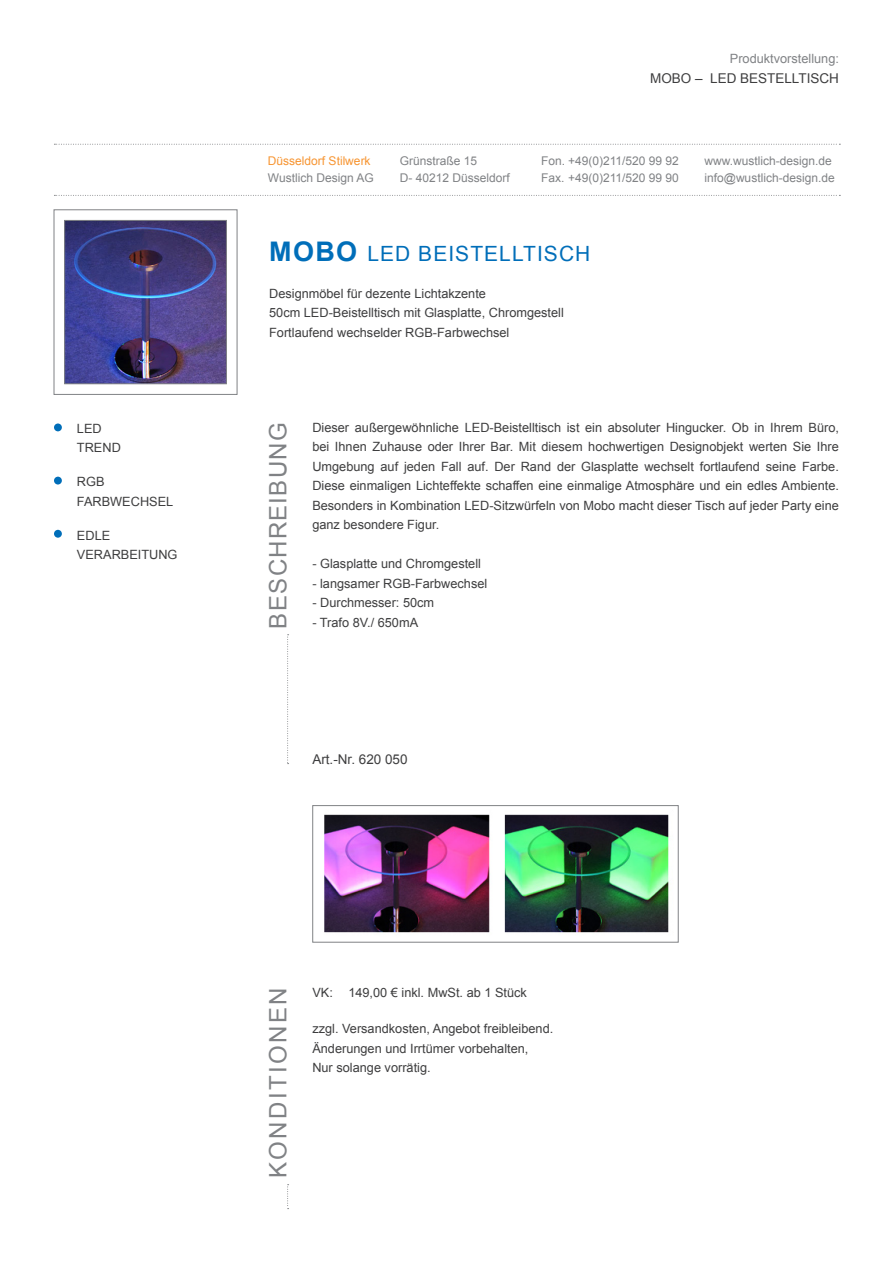
<style>
.page{position:relative;width:893px;height:1263px;background:#fff}
.page>*{position:absolute;margin:0;border:0;box-sizing:border-box;transform-origin:0 0}
.t1{font:24px "Arial";letter-spacing:.05em;color:#808285}
.t2{font:24px "Arial";letter-spacing:.1em;color:#808285}
.t3{font:21px "Arial";letter-spacing:.05em;color:#006eb9}
.t4{font:13.5px "Arial";color:#3e3e3f}
.t5{font:12.75px/19.5px "Arial";color:#3e3e3f}
.t6{font:12.75px "Arial";color:#808285}
.t7{font:12px/16.5px "Arial";color:#808285}
.t8{font:12px "Arial";color:#f79532}
.s1{font-weight:700;font-size:27px}
</style>
<div class="page">
<svg style="left:54px;top:195px;width:786px;height:1px"></svg>
<svg style="left:54px;top:144px;width:786px;height:1px"></svg>
<svg style="left:287px;top:634px;width:2px;height:130px"></svg>
<div style="left:54px;top:423px;width:8px;height:8px;background:#006eb9;border-radius:50%"></div>
<div style="left:54px;top:477px;width:8px;height:7px;background:#006eb9;border-radius:50%"></div>
<div style="left:54px;top:530px;width:8px;height:8px;background:#006eb9;border-radius:50%"></div>
<svg style="left:287px;top:1184px;width:2px;height:25px"></svg>
<img style="left:324px;top:814px;width:345px;height:119px">
<div style="left:312px;top:805px;width:367px;height:137px;border:1px solid #808285"></div>
<div style="left:54px;top:209px;width:183px;height:186px;border:1px solid #808285"></div>
<img style="left:66px;top:222px;width:159px;height:160px">
<div style="left:64px;top:220px;width:163px;height:164px;border:1px solid #808285"></div>
<p class="t5" style="left:77px;top:419px;width:45px">LED<br>TREND</p>
<p class="t5" style="left:77px;top:472px;width:98px">RGB<br>FARBWECHSEL</p>
<p class="t5" style="left:77px;top:526px;width:102px">EDLE<br>VERARBEITUNG</p>
<p class="t8" style="left:268px;top:153px;width:104px">Düsseldorf Stilwerk</p>
<p class="t7" style="left:268px;top:169px;width:107px">Wustlich Design AG</p>
<p class="t7" style="left:400px;top:153px;width:112px">Grünstraße 15<br>D- 40212 Düsseldorf</p>
<p class="t6" style="left:730px;top:50px;width:111px">Produktvorstellung:</p>
<p class="t4" style="left:650px;top:69px;width:190px">MOBO – LED BESTELLTISCH</p>
<p class="t7" style="left:541px;top:153px;width:139px">Fon. +49(0)211/520 99 92<br>Fax. +49(0)211/520 99 90</p>
<p class="t7" style="left:704px;top:153px;width:132px">www.wustlich-design.de info@wustlich-design.de</p>
<h2 class="t3" style="left:269px;top:240px;width:323px"><span class="s1">MOBO</span> LED BEISTELLTISCH</h2>
<p class="t5" style="left:269px;top:284px;width:296px">Designmöbel für dezente Lichtakzente<br>50cm LED-Beistelltisch mit Glasplatte, Chromgestell<br>Fortlaufend wechselder RGB-Farbwechsel</p>
<h1 class="t1" style="left:262px;top:629px;width:208px;rotate:-90deg">BESCHREIBUNG</h1>
<p class="t5" style="left:312px;top:418px;width:528px;text-align:justify">Dieser außergewöhnliche LED-Beistelltisch ist ein absoluter Hingucker. Ob in Ihrem Büro, bei Ihnen Zuhause oder Ihrer Bar. Mit diesem hochwertigen Designobjekt werten Sie Ihre Umgebung auf jeden Fall auf. Der Rand der Glasplatte wechselt fortlaufend seine Farbe.<br>Diese einmaligen Lichteffekte schaffen eine einmalige Atmosphäre und ein edles Ambiente.<br>Besonders in Kombination LED-Sitzwürfeln von Mobo macht dieser Tisch auf jeder Party eine ganz besondere Figur.</p>
<p class="t5" style="left:312px;top:554px;width:170px">- Glasplatte und Chromgestell</p>
<p class="t5" style="left:312px;top:574px;width:176px">- langsamer RGB-Farbwechsel</p>
<p class="t5" style="left:312px;top:593px;width:123px">- Durchmesser: 50cm</p>
<p class="t5" style="left:312px;top:613px;width:107px">- Trafo 8V./ 650mA</p>
<p class="t4" style="left:312px;top:750px;width:97px">Art.-Nr. 620 050</p>
<h1 class="t2" style="left:262px;top:1178px;width:192px;rotate:-90deg">KONDITIONEN</h1>
<p class="t5" style="left:312px;top:983px;width:216px">VK: 149,00 € inkl. MwSt. ab 1 Stück</p>
<p class="t5" style="left:312px;top:1019px;width:242px">zzgl. Versandkosten, Angebot freibleibend.<br>Änderungen und Irrtümer vorbehalten,<br>Nur solange vorrätig.</p>
</div>
